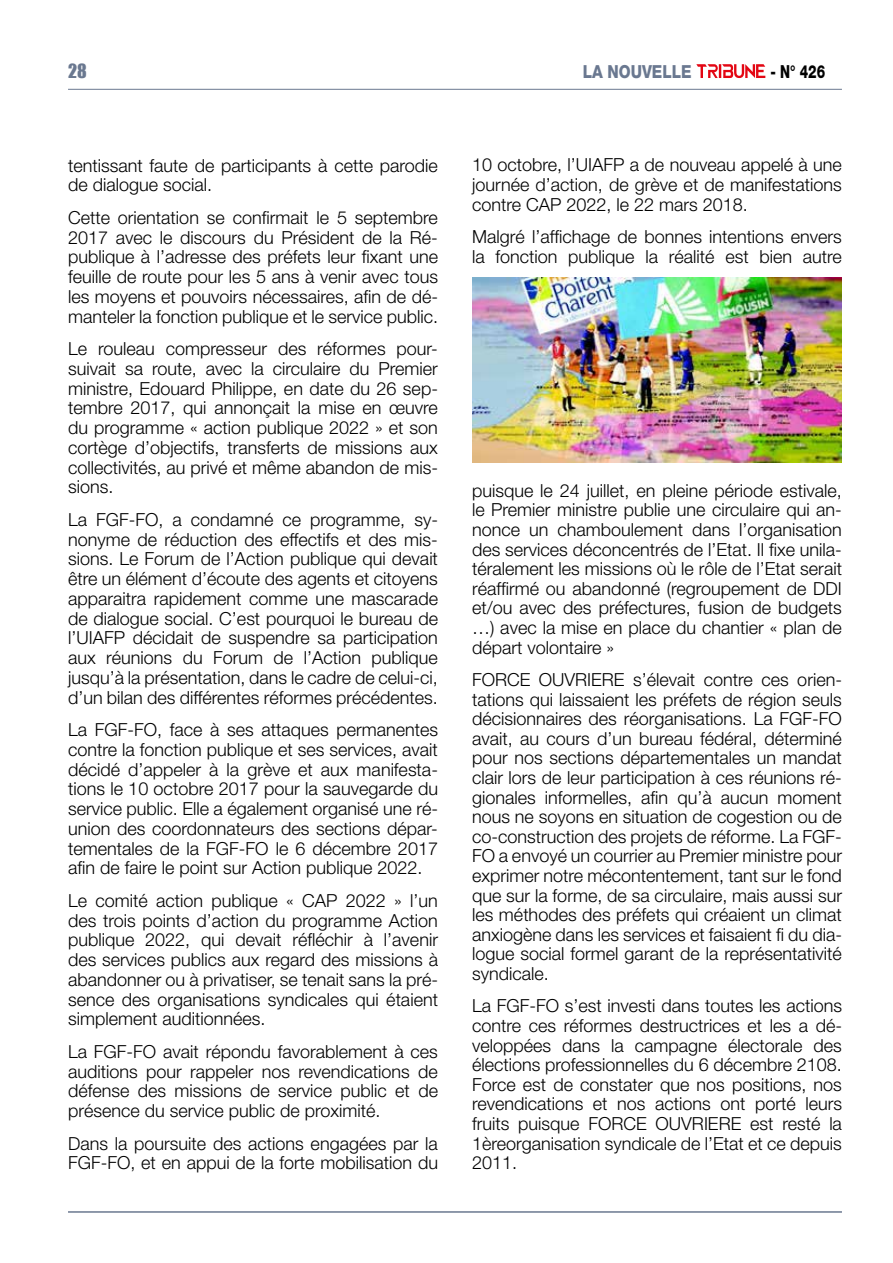
<style>
.page{position:relative;width:893px;height:1263px;background:#fff}
.page>*{position:absolute;margin:0;border:0;box-sizing:border-box;transform-origin:0 0}
.t1{font:300 18px/19.8px "Helvetica Neue";color:#000;text-align:justify}
.t2{font:800 18px "Helvetica Neue";color:#6a7890;scale:.85 1}
.t3{font:800 18px "Helvetica Neue";color:#000;scale:.75 1}
.t4{font:18px "Impact";color:#6a7890}
</style>
<div class="page">
<hr style="left:68px;top:89px;width:774px;height:1px;background:#6a7890">
<svg style="left:696px;top:64px;width:69px;height:14px"></svg>
<hr style="left:68px;top:1211px;width:774px;height:1px;background:#6a7890">
<img style="left:472px;top:277px;width:370px;height:185px">
<p class="t4" style="left:68px;top:57px;width:20px">28</p>
<p class="t2" style="left:583px;top:61px;width:129px">LA NOUVELLE</p>
<p class="t3" style="left:770px;top:61px;width:75px">- N° 426</p>
<p class="t1" style="left:68px;top:155px;width:371px">tentissant faute de participants à cette parodie de dialogue social.</p>
<p class="t1" style="left:68px;top:207px;width:371px">Cette orientation se confirmait le 5 septembre 2017 avec le discours du Président de la Ré&shy;publique à l’adresse des préfets leur fixant une feuille de route pour les 5 ans à venir avec tous les moyens et pouvoirs nécessaires, afin de dé&shy;manteler la fonction publique et le service public.</p>
<p class="t1" style="left:68px;top:338px;width:371px">Le rouleau compresseur des réformes pour&shy;suivait sa route, avec la circulaire du Premier ministre, Edouard Philippe, en date du 26 sep&shy;tembre 2017, qui annonçait la mise en œuvre du programme « action publique 2022 » et son cortège d’objectifs, transferts de missions aux collectivités, au privé et même abandon de mis&shy;sions.</p>
<p class="t1" style="left:68px;top:509px;width:371px">La FGF-FO, a condamné ce programme, sy&shy;nonyme de réduction des effectifs et des mis&shy;sions. Le Forum de l’Action publique qui devait être un élément d’écoute des agents et citoyens apparaitra rapidement comme une mascarade de dialogue social. C’est pourquoi le bureau de l’UIAFP décidait de suspendre sa participation aux réunions du Forum de l’Action publique jusqu’à la présentation, dans le cadre de celui-ci, d’un bilan des différentes réformes précédentes.</p>
<p class="t1" style="left:68px;top:719px;width:371px">La FGF-FO, face à ses attaques permanentes contre la fonction publique et ses services, avait décidé d’appeler à la grève et aux manifesta&shy;tions le 10 octobre 2017 pour la sauvegarde du service public. Elle a également organisé une ré&shy;union des coordonnateurs des sections dépar&shy;tementales de la FGF-FO le 6 décembre 2017 afin de faire le point sur Action publique 2022.</p>
<p class="t1" style="left:68px;top:890px;width:371px">Le comité action publique « CAP 2022 » l’un des trois points d’action du programme Action publique 2022, qui devait réfléchir à l’avenir des services publics aux regard des missions à abandonner ou à privatiser, se tenait sans la pré&shy;sence des organisations syndicales qui étaient simplement auditionnées.</p>
<p class="t1" style="left:68px;top:1041px;width:371px">La FGF-FO avait répondu favorablement à ces auditions pour rappeler nos revendications de défense des missions de service public et de présence du service public de proximité.</p>
<p class="t1" style="left:68px;top:1133px;width:371px">Dans la poursuite des actions engagées par la<br>FGF-FO, et en appui de la forte mobilisation du</p>
<p class="t1" style="left:472px;top:155px;width:371px">10 octobre, l’UIAFP a de nouveau appelé à une journée d’action, de grève et de manifestations contre CAP 2022, le 22 mars 2018.</p>
<p class="t1" style="left:472px;top:226px;width:371px">Malgré l’affichage de bonnes intentions envers la fonction publique la réalité est bien autre</p>
<p class="t1" style="left:472px;top:480px;width:371px">puisque le 24 juillet, en pleine période estivale, le Premier ministre publie une circulaire qui an&shy;nonce un chamboulement dans l’organisation des services déconcentrés de l’Etat. Il fixe unila&shy;téralement les missions où le rôle de l’Etat serait réaffirmé ou abandonné (regroupement de DDI et/ou avec des préfectures, fusion de budgets …) avec la mise en place du chantier « plan de départ volontaire »</p>
<p class="t1" style="left:472px;top:669px;width:371px">FORCE OUVRIERE s’élevait contre ces orien&shy;tations qui laissaient les préfets de région seuls décisionnaires des réorganisations. La FGF-FO avait, au cours d’un bureau fédéral, déterminé pour nos sections départementales un mandat clair lors de leur participation à ces réunions ré&shy;gionales informelles, afin qu’à aucun moment nous ne soyons en situation de cogestion ou de co-construction des projets de réforme. La FGF-FO a envoyé un courrier au Premier ministre pour exprimer notre mécontentement, tant sur le fond que sur la forme, de sa circulaire, mais aussi sur les méthodes des préfets qui créaient un climat anxiogène dans les services et faisaient fi du dia&shy;logue social formel garant de la représentativité syndicale.</p>
<p class="t1" style="left:472px;top:996px;width:371px">La FGF-FO s’est investi dans toutes les actions contre ces réformes destructrices et les a dé&shy;veloppées dans la campagne électorale des élections professionnelles du 6 décembre 2108.<br>Force est de constater que nos positions, nos revendications et nos actions ont porté leurs fruits puisque FORCE OUVRIERE est resté la 1èreorganisation syndicale de l’Etat et ce depuis 2011.</p>
</div>
